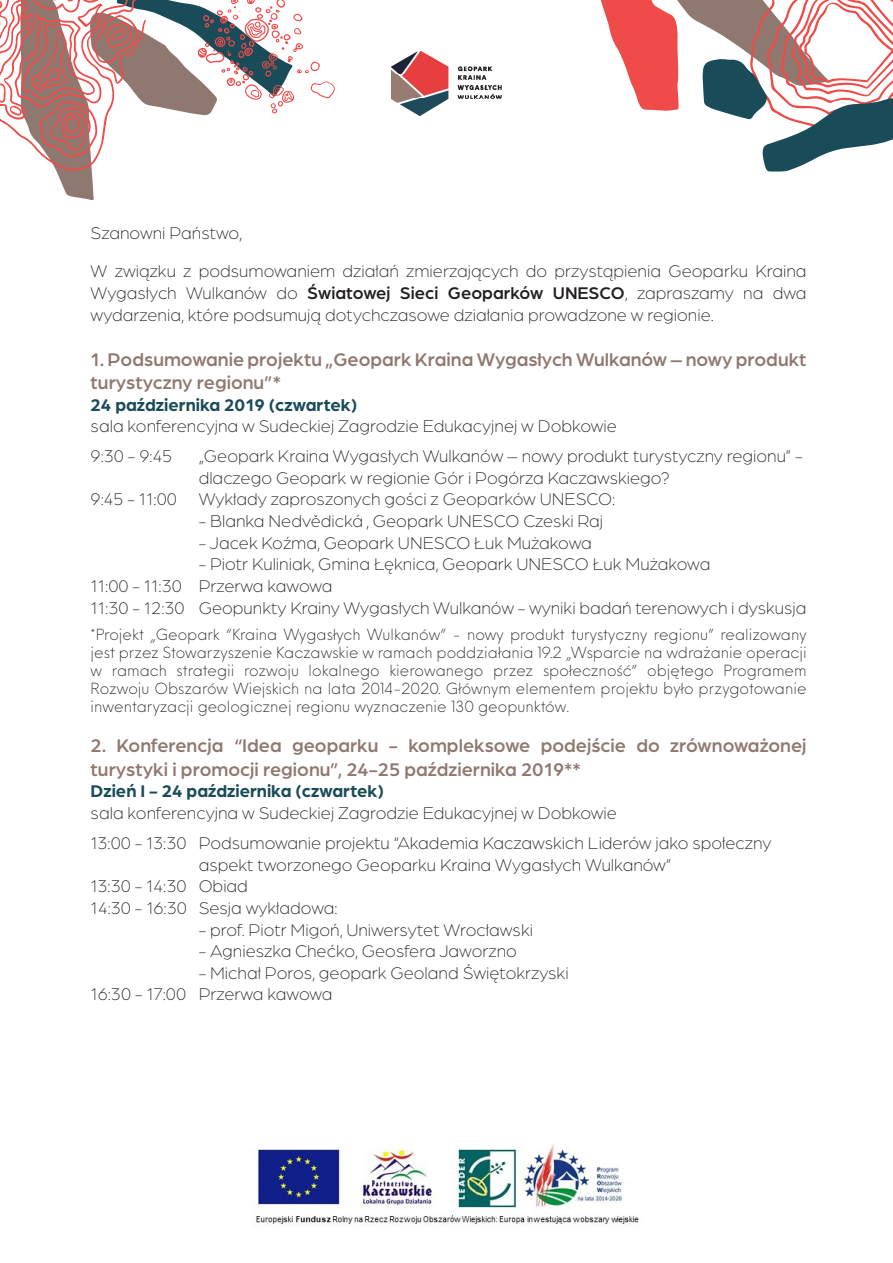
<style>
.page{position:relative;width:893px;height:1263px;background:#fff}
.page>*{position:absolute;margin:0;border:0;box-sizing:border-box;transform-origin:0 0}
.t1{font:500 19.5px/23.4px "Arboria";color:#8f7870}
.t2{font:300 18px/21.6px "Arboria";color:#231f20;text-align:justify}
.t3{font:700 18px "Arboria";color:#1a4b58}
.t4{font:300 15px/18px "Neue Einstellung";color:#231f20;text-align:justify}
.s1{font-weight:500}
</style>
<div class="page">
<svg style="left:601px;top:0;width:292px;height:172px"></svg>
<svg style="left:0;top:0;width:335px;height:200px"></svg>
<img style="left:256px;top:1144px;width:383px;height:82px">
<img style="left:392px;top:51px;width:109px;height:65px">
<p class="t2" style="left:91px;top:221px;width:153px">Szanowni Państwo,</p>
<p class="t2" style="left:91px;top:260px;width:717px">W związku z podsumowaniem działań zmierzających do przystąpienia Geoparku Kraina Wygasłych Wulkanów do <span class="s1">Światowej Sieci Geoparków UNESCO</span>, zapraszamy na dwa wydarzenia, które podsumują dotychczasowe działania prowadzone w regionie.</p>
<p class="t1" style="left:91px;top:346px;width:717px">1. Podsumowanie projektu „Geopark Kraina Wygasłych Wulkanów – nowy produkt turystyczny regionu”*</p>
<p class="t3" style="left:91px;top:392px;width:268px">24 października 2019 (czwartek)</p>
<p class="t2" style="left:91px;top:415px;width:528px">sala konferencyjna w Sudeckiej Zagrodzie Edukacyjnej w Dobkowie</p>
<p class="t2" style="left:91px;top:445px;width:83px">9:30 - 9:45</p>
<p class="t2" style="left:199px;top:445px;width:605px">„Geopark Kraina Wygasłych Wulkanów – nowy produkt turystyczny regionu” - dlaczego Geopark w regionie Gór i Pogórza Kaczawskiego?</p>
<p class="t2" style="left:91px;top:488px;width:526px">9:45 - 11:00 Wykłady zaproszonych gości z Geoparków UNESCO:</p>
<p class="t2" style="left:199px;top:510px;width:406px">- Blanka Nedvědická , Geopark UNESCO Czeski Raj</p>
<p class="t2" style="left:199px;top:531px;width:395px">- Jacek Koźma, Geopark UNESCO Łuk Mużakowa</p>
<p class="t2" style="left:199px;top:553px;width:513px">- Piotr Kuliniak, Gmina Łęknica, Geopark UNESCO Łuk Mużakowa</p>
<p class="t2" style="left:91px;top:575px;width:243px">11:00 - 11:30 Przerwa kawowa</p>
<p class="t2" style="left:91px;top:596px;width:717px">11:30 - 12:30 Geopunkty Krainy Wygasłych Wulkanów - wyniki badań terenowych i dyskusja</p>
<p class="t4" style="left:91px;top:624px;width:717px">*Projekt „Geopark “Kraina Wygasłych Wulkanów” - nowy produkt turystyczny regionu” realizowany jest przez Stowarzyszenie Kaczawskie w ramach poddziałania 19.2 „Wsparcie na wdrażanie operacji w ramach strategii rozwoju lokalnego kierowanego przez społeczność” objętego Programem Rozwoju Obszarów Wiejskich na lata 2014-2020. Głównym elementem projektu było przygotowanie inwentaryzacji geologicznej regionu wyznaczenie 130 geopunktów.</p>
<p class="t1" style="left:91px;top:733px;width:717px">2. Konferencja “Idea geoparku - kompleksowe podejście do zrównoważonej turystyki i promocji regionu”, 24-25 października 2019**</p>
<p class="t3" style="left:91px;top:779px;width:295px">Dzień I - 24 października (czwartek)</p>
<p class="t2" style="left:91px;top:802px;width:528px">sala konferencyjna w Sudeckiej Zagrodzie Edukacyjnej w Dobkowie</p>
<p class="t2" style="left:91px;top:832px;width:682px;text-align:center">13:00 - 13:30 Podsumowanie projektu “Akademia Kaczawskich Liderów jako społeczny aspekt tworzonego Geoparku Kraina Wygasłych Wulkanów”</p>
<p class="t2" style="left:91px;top:875px;width:159px">13:30 - 14:30 Obiad</p>
<p class="t2" style="left:91px;top:897px;width:248px">14:30 - 16:30 Sesja wykładowa:</p>
<p class="t2" style="left:199px;top:918px;width:336px">- prof. Piotr Migoń, Uniwersytet Wrocławski</p>
<p class="t2" style="left:199px;top:940px;width:320px">- Agnieszka Chećko, Geosfera Jaworzno</p>
<p class="t2" style="left:199px;top:961px;width:371px">- Michał Poros, geopark Geoland Świętokrzyski</p>
<p class="t2" style="left:91px;top:983px;width:243px">16:30 - 17:00 Przerwa kawowa</p>
</div>
